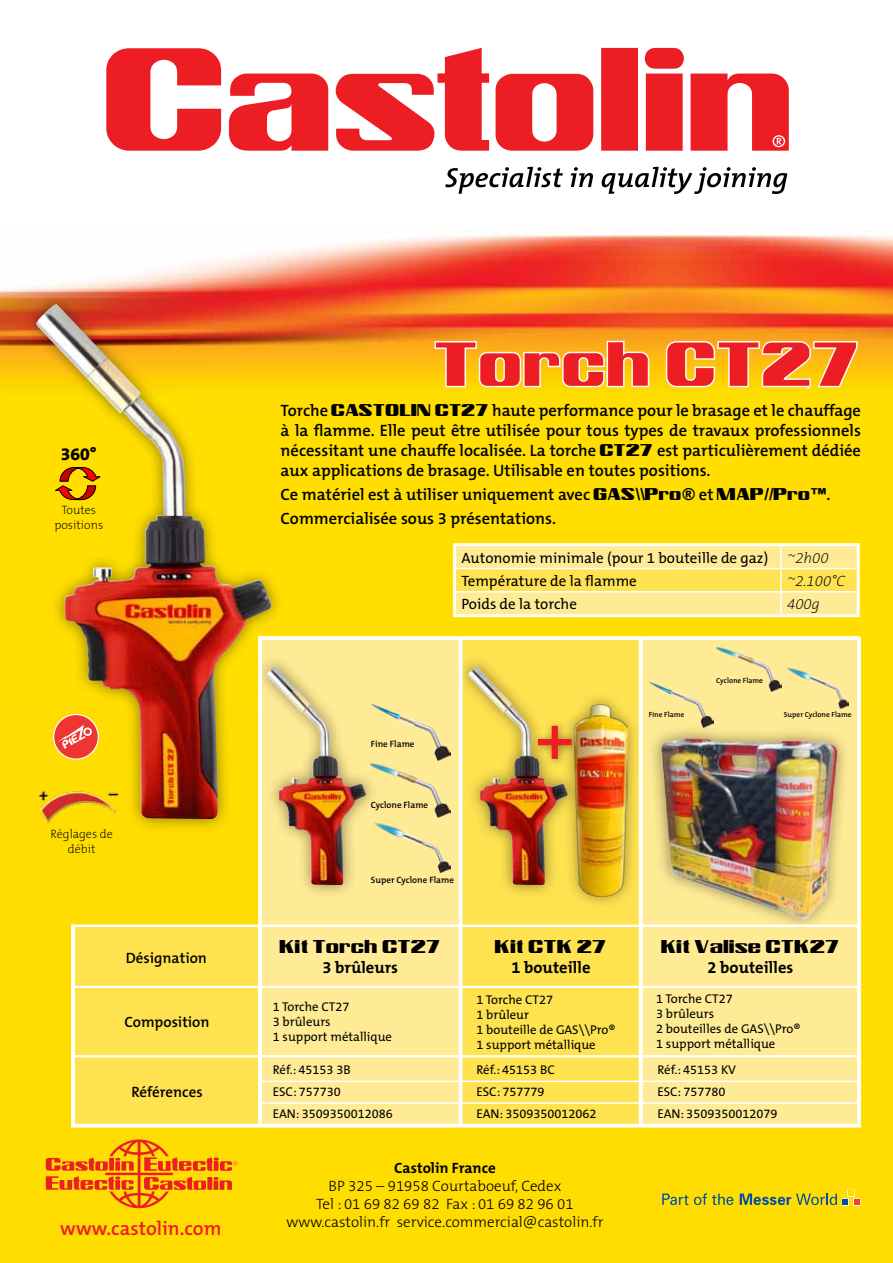
<style>
.page{position:relative;width:893px;height:1263px;background:#fff}
.page>*{position:absolute;margin:0;border:0;box-sizing:border-box;transform-origin:0 0}
.t1{font:75.6px "Castolin";color:#ed1d24}
.t2{font:60px "Castolin";color:#ed1d24}
.t3{font:600 19.65px "The Mix B6";color:#ed1d24}
.t4{font:18px "Castolin";color:#000}
.t5{font:800 17.55px "The Mix B8";color:#000}
.t6{font:600 16.5px/19.8px "The Mix B6";color:#000;text-align:justify}
.t7{font:700 16.5px "The Mix B7";color:#000}
.t8{font:300 15px/18px "The Mix B3";color:#000;text-align:center}
.t9{font:15px "The Mix B5 Plain";color:#000}
.t10{font:600 15px "The Mix B6";color:#000}
.t11{font:italic 200 15px "The Mix B2";color:#000}
.t12{font:700 15px "The Mix B7";color:#000}
.t13{font:12.75px/15px "The Mix B5 Plain";color:#000}
.t14{font:200 12.15px/14.5px "The Mix B2";color:#000;text-align:center}
.t15{font:600 9.15px "The Mix B6";color:#000}
.t16{font:600 7.35px "The Mix B6";color:#000}
.s1{font-family:"Castolin";font-weight:400}
.s2{font-family:"Arial";font-weight:900}
</style>
<div class="page">
<div style="left:0;top:660px;width:893px;height:603px;background:#fd0"></div>
<img style="left:0;top:230px;width:893px;height:430px">
<svg style="left:445px;top:167px;width:118px;height:27px"></svg>
<svg style="left:571px;top:167px;width:22px;height:20px"></svg>
<svg style="left:602px;top:167px;width:185px;height:27px"></svg>
<svg style="left:106px;top:48px;width:115px;height:103px"></svg>
<svg style="left:229px;top:74px;width:99px;height:77px"></svg>
<svg style="left:335px;top:48px;width:154px;height:103px"></svg>
<svg style="left:496px;top:74px;width:97px;height:77px"></svg>
<div style="left:601px;top:48px;width:37px;height:103px;background:#ed1d24"></div>
<svg style="left:645px;top:48px;width:39px;height:103px"></svg>
<svg style="left:691px;top:74px;width:98px;height:77px"></svg>
<svg style="left:46px;top:1139px;width:192px;height:69px"></svg>
<div style="left:842px;top:1198px;width:7px;height:8px;border:2px solid #fff"></div>
<div style="left:853px;top:1198px;width:7px;height:8px;border:2px solid #fff"></div>
<svg style="left:662px;top:1193px;width:26px;height:12px"></svg>
<svg style="left:694px;top:1193px;width:39px;height:12px"></svg>
<svg style="left:740px;top:1190px;width:119px;height:15px"></svg>
<div style="left:73px;top:926px;width:186px;height:61px;background:#ffe250"></div>
<div style="left:261px;top:926px;width:199px;height:61px;background:#ffeb95"></div>
<div style="left:261px;top:637px;width:199px;height:288px;background:#ffeb95"></div>
<div style="left:461px;top:926px;width:180px;height:60px;background:#ffe250"></div>
<div style="left:461px;top:637px;width:180px;height:302px;background:#ffe250"></div>
<div style="left:641px;top:926px;width:219px;height:61px;background:#ffeb95"></div>
<div style="left:641px;top:637px;width:219px;height:287px;background:#ffeb95"></div>
<div style="left:73px;top:986px;width:188px;height:69px;background:#ffe250"></div>
<div style="left:260px;top:986px;width:200px;height:70px;background:#ffeb95"></div>
<div style="left:461px;top:987px;width:180px;height:69px;background:#ffe250"></div>
<div style="left:640px;top:986px;width:218px;height:70px;background:#ffeb95"></div>
<div style="left:73px;top:1057px;width:188px;height:69px;background:#ffe250"></div>
<div style="left:260px;top:1056px;width:201px;height:70px;background:#ffeb95"></div>
<hr style="left:260px;top:1080px;width:201px;height:2px;background:#fff">
<hr style="left:260px;top:1102px;width:201px;height:2px;background:#fff">
<div style="left:461px;top:1056px;width:180px;height:70px;background:#ffe250"></div>
<hr style="left:461px;top:1080px;width:180px;height:2px;background:#fff">
<hr style="left:461px;top:1102px;width:180px;height:2px;background:#fff">
<div style="left:641px;top:1056px;width:217px;height:70px;background:#ffeb95"></div>
<hr style="left:641px;top:1080px;width:217px;height:2px;background:#fff">
<hr style="left:641px;top:1102px;width:217px;height:2px;background:#fff">
<img style="left:649px;top:682px;width:64px;height:41px">
<img style="left:716px;top:647px;width:65px;height:44px">
<img style="left:786px;top:667px;width:63px;height:41px">
<img style="left:379px;top:706px;width:71px;height:54px">
<img style="left:379px;top:764px;width:71px;height:53px">
<img style="left:379px;top:823px;width:71px;height:50px">
<div style="left:253px;top:654px;width:126px;height:245px;background:#000;opacity:.45"></div>
<img style="left:266px;top:666px;width:100px;height:219px">
<div style="left:23px;top:291px;width:262px;height:542px;background:#000;opacity:.45"></div>
<img style="left:36px;top:304px;width:236px;height:515px">
<div style="left:455px;top:654px;width:126px;height:245px;background:#000;opacity:.45"></div>
<img style="left:468px;top:666px;width:100px;height:219px">
<div style="left:560px;top:691px;width:80px;height:218px;background:#000;opacity:.45"></div>
<img style="left:574px;top:704px;width:53px;height:192px">
<div style="left:531px;top:718px;width:51px;height:51px;background:#000;opacity:.45"></div>
<img style="left:611px;top:723px;width:234px;height:199px">
<hr style="left:73px;top:986px;width:787px;height:2px;background:#fff">
<hr style="left:72px;top:924px;width:788px;height:3px;background:#fff">
<hr style="left:73px;top:1055px;width:787px;height:2px;background:#fff">
<hr style="left:71px;top:1124px;width:790px;height:3px;background:#fff">
<svg style="left:258px;top:636px;width:602px;height:4px;fill:#fffdf9"></svg>
<svg style="left:857px;top:637px;width:4px;height:487px;fill:#fff"></svg>
<svg style="left:639px;top:637px;width:4px;height:487px;fill:#fff"></svg>
<svg style="left:459px;top:637px;width:4px;height:487px;fill:#fff"></svg>
<svg style="left:258px;top:637px;width:4px;height:487px;fill:#fff"></svg>
<svg style="left:71px;top:924px;width:4px;height:200px"></svg>
<svg style="left:456px;top:546px;width:401px;height:68px"></svg>
<div style="left:453px;top:543px;width:407px;height:74px;border:2px solid #fff"></div>
<svg style="left:433px;top:339px;width:218px;height:50px"></svg>
<svg style="left:664px;top:339px;width:195px;height:50px"></svg>
<img style="left:36px;top:787px;width:86px;height:37px">
<svg style="left:53px;top:467px;width:49px;height:33px"></svg>
<div style="left:54px;top:714px;width:44px;height:45px;background:#ee3531;border-radius:50%"></div>
<div style="left:53px;top:714px;width:46px;height:45px;border:1px solid #fff;border-radius:50%"></div>
<svg style="left:57px;top:725px;width:35px;height:24px"></svg>
<p class="t5" style="left:61px;top:445px;width:37px">360°</p>
<p class="t14" style="left:54px;top:503px;width:50px">Toutes positions</p>
<p class="t14" style="left:51px;top:827px;width:64px">Réglages de débit</p>
<p class="t10" style="left:126px;top:950px;width:83px">Désignation</p>
<p class="t10" style="left:124px;top:1014px;width:87px">Composition</p>
<p class="t10" style="left:131px;top:1084px;width:73px">Références</p>
<p class="t3" style="left:60px;top:1218px;width:163px">www.castolin.com</p>
<h2 class="t2" style="left:436px;top:342px;width:427px">Torch CT27</h2>
<p class="t6" style="left:281px;top:401px;width:582px">Torche <span class="s1">CASTOLIN CT27</span> haute performance pour le brasage et le chauffage à la flamme. Elle peut être utilisée pour tous types de travaux professionnels nécessitant une chauffe localisée. La torche <span class="s1">CT27</span> est particulièrement dédiée aux applications de brasage. Utilisable en toutes positions.</p>
<p class="t6" style="left:281px;top:483px;width:551px;line-height:24px">Ce matériel est à utiliser uniquement avec <span class="s1">GAS</span><span class="s2">\\</span><span class="s1">Pro</span><span class="s2">®</span> et <span class="s1">MAP</span><span class="s2">//</span><span class="s1">Pro</span><span class="s2">™</span>.<br>Commercialisée sous 3 présentations.</p>
<p class="t9" style="left:461px;top:550px;width:308px">Autonomie minimale (pour 1 bouteille de gaz)</p>
<p class="t11" style="left:787px;top:550px;width:43px">~2h00</p>
<p class="t9" style="left:461px;top:573px;width:177px">Température de la flamme</p>
<p class="t11" style="left:787px;top:573px;width:60px">~2.100°C</p>
<p class="t9" style="left:461px;top:596px;width:117px">Poids de la torche</p>
<p class="t11" style="left:787px;top:596px;width:34px">400g</p>
<p class="t15" style="left:371px;top:739px;width:45px">Fine Flame</p>
<p class="t15" style="left:371px;top:800px;width:59px">Cyclone Flame</p>
<p class="t15" style="left:371px;top:875px;width:85px">Super Cyclone Flame</p>
<p class="t4" style="left:280px;top:940px;width:162px">Kit Torch CT27</p>
<p class="t7" style="left:323px;top:959px;width:77px">3 brûleurs</p>
<h1 class="t1" style="left:538px;top:704px;width:40px">+</h1>
<p class="t4" style="left:495px;top:940px;width:113px">Kit CTK 27</p>
<p class="t7" style="left:512px;top:958px;width:80px">1 bouteille</p>
<p class="t16" style="left:649px;top:710px;width:37px">Fine Flame</p>
<p class="t16" style="left:716px;top:677px;width:48px">Cyclone Flame</p>
<p class="t16" style="left:784px;top:710px;width:69px">Super Cyclone Flame</p>
<p class="t4" style="left:661px;top:940px;width:180px">Kit Valise CTK27</p>
<p class="t7" style="left:708px;top:959px;width:87px">2 bouteilles</p>
<p class="t13" style="left:273px;top:999px;width:121px">1 Torche CT27<br>3 brûleurs<br>1 support métallique</p>
<p class="t13" style="left:476px;top:992px;width:141px">1 Torche CT27<br>1 brûleur<br>1 bouteille de GAS\\Pro®<br>1 support métallique</p>
<p class="t13" style="left:656px;top:992px;width:146px">1 Torche CT27<br>3 brûleurs<br>2 bouteilles de GAS\\Pro®<br>1 support métallique</p>
<p class="t13" style="left:273px;top:1059px;width:122px;line-height:21.8px">Réf.: 45153 3B<br>ESC: 757730<br>EAN: 3509350012086</p>
<p class="t13" style="left:476px;top:1059px;width:122px;line-height:21.8px">Réf.: 45153 BC<br>ESC: 757779<br>EAN: 3509350012062</p>
<p class="t13" style="left:657px;top:1059px;width:122px;line-height:21.8px">Réf.: 45153 KV<br>ESC: 757780<br>EAN: 3509350012079</p>
<p class="t12" style="left:394px;top:1160px;width:103px">Castolin France</p>
<p class="t8" style="left:286px;top:1178px;width:319px">BP 325 – 91958 Courtaboeuf, Cedex<br>Tel : 01 69 82 69 82 Fax : 01 69 82 96 01 www.castolin.fr service.commercial@castolin.fr</p>
</div>
